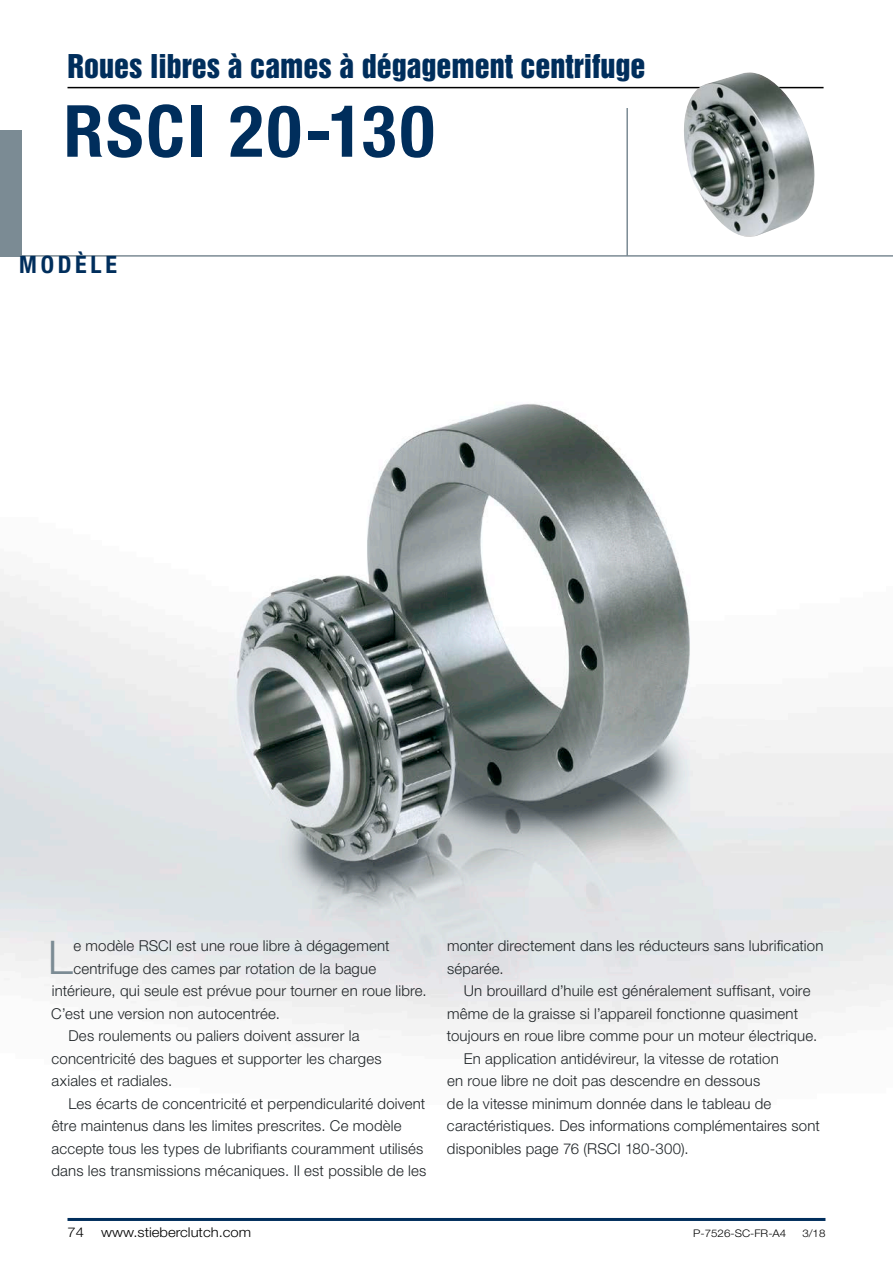
<style>
.page{position:relative;width:893px;height:1263px;background:#fff}
.page>*{position:absolute;margin:0;border:0;box-sizing:border-box;transform-origin:0 0}
.Headline_Big{font:700 condensed 72px "Helvetica Neue LT Std";letter-spacing:.035em;color:#002e5c}
.Fließtext_Initial{font:300 46.5px "Helvetica Neue LT Std";color:#7b8b94}
.t1{font:30px "Helvetica Inserat LT Std";color:#002e5c}
.Headline_Blau{font:700 condensed 24px "Helvetica Neue LT Std";letter-spacing:.155em;color:#002e5c}
.Fließtext_Initial-2{font:300 15px/22.5px "Helvetica Neue LT Std";letter-spacing:.01em;color:#1f2427}
.t2{font:300 13.5px "Helvetica Neue LT Std";color:#000;scale:1.1 1}
.t3{font:300 10.5px "Helvetica Neue LT Std";color:#000;scale:1.1 1}
</style>
<div class="page">
<hr style="left:68px;top:87px;width:756px;height:1px;background:#000">
<img style="left:0;top:404px;width:893px;height:640px">
<hr style="left:0;top:255px;width:893px;height:2px;background:#7b8b94">
<div style="left:0;top:130px;width:21px;height:126px;background:#7b8b94"></div>
<img style="left:683px;top:72px;width:134px;height:165px">
<hr style="left:68px;top:1218px;width:757px;height:3px;background:#002e5c">
<hr style="left:626px;top:108px;width:2px;height:148px;background:#7b8b94">
<p class="t1" style="left:68px;top:49px;width:580px">Roues libres à cames à dégagement centrifuge</p>
<p class="Headline_Big" style="left:64px;top:88px;width:372px">RSCI 20-130</p>
<p class="Headline_Blau" style="left:19px;top:250px;width:99px">MODÈLE</p>
<p class="Fließtext_Initial" style="left:48px;top:929px;width:26px">L</p>
<p class="Fließtext_Initial-2" style="left:74px;top:934px;width:318px">e modèle RSCI est une roue libre à dégagement</p>
<p class="Fließtext_Initial-2" style="left:73px;top:957px;width:304px">centrifuge des cames par rotation de la bague</p>
<p class="Fließtext_Initial-2" style="left:52px;top:979px;width:377px">intérieure, qui seule est prévue pour tourner en roue libre.</p>
<p class="Fließtext_Initial-2" style="left:51px;top:1002px;width:230px">C’est une version non autocentrée.</p>
<p class="Fließtext_Initial-2" style="left:52px;top:1024px;width:332px;text-indent:17px">Des roulements ou paliers doivent assurer la concentricité des bagues et supporter les charges axiales et radiales.</p>
<p class="Fließtext_Initial-2" style="left:51px;top:1092px;width:376px;text-indent:17px">Les écarts de concentricité et perpendicularité doivent être maintenus dans les limites prescrites. Ce modèle accepte tous les types de lubrifiants couramment utilisés dans les transmissions mécaniques. Il est possible de les</p>
<p class="Fließtext_Initial-2" style="left:447px;top:934px;width:378px">monter directement dans les réducteurs sans lubrification séparée.</p>
<p class="Fließtext_Initial-2" style="left:447px;top:979px;width:372px;text-indent:17px">Un brouillard d’huile est généralement suffisant, voire même de la graisse si l’appareil fonctionne quasiment toujours en roue libre comme pour un moteur électrique.</p>
<p class="Fließtext_Initial-2" style="left:447px;top:1047px;width:375px;text-indent:17px">En application antidévireur, la vitesse de rotation<br>en roue libre ne doit pas descendre en dessous<br>de la vitesse minimum donnée dans le tableau de caractéristiques. Des informations complémentaires sont disponibles page 76 (RSCI 180-300).</p>
<p class="t2" style="left:68px;top:1223px;width:17px">74</p>
<p class="t2" style="left:101px;top:1223px;width:138px">www.stieberclutch.com</p>
<p class="t3" style="left:693px;top:1226px;width:86px">P-7526-SC-FR-A4</p>
<p class="t3" style="left:802px;top:1226px;width:23px">3/18</p>
</div>
